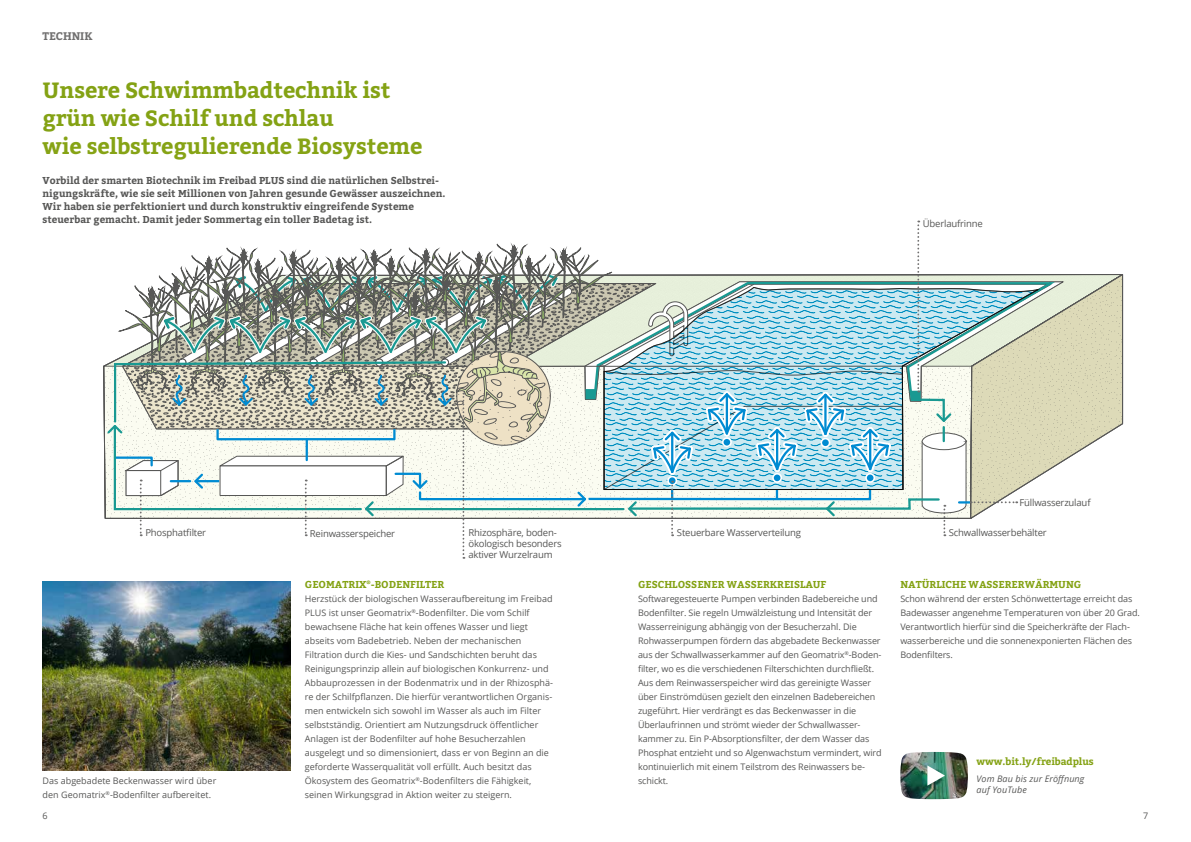
<style>
.page{position:relative;width:1191px;height:842px;background:#fff}
.page>*{position:absolute;margin:0;border:0;box-sizing:border-box;transform-origin:0 0}
.t1{font:700 22px/28px "Bitter";letter-spacing:-.005em;color:#84a214}
.t2{font:700 22px "Bitter";letter-spacing:-.005em;color:#86a315}
.t3{font:700 11px "Bitter";letter-spacing:-.005em;color:#706f6f}
.t4{font:700 10px/13px "Bitter";color:#575756}
.t5{font:700 10px "Bitter";color:#84a214}
.t6{font:9.5px/11px "Open Sans";letter-spacing:-.02em;color:#575756}
.t7{font:9px/14px "Open Sans";letter-spacing:-.01em;color:#575756}
.t8{font:italic 9px/11px "Open Sans";letter-spacing:.01em;color:#575756}
</style>
<div class="page">
<img style="left:900px;top:752px;width:68px;height:47px">
<svg style="left:105px;top:221px;width:1018px;height:338px"></svg>
<img style="left:43px;top:582px;width:248px;height:188px">
<p class="t3" style="left:43px;top:30px;width:51px">TECHNIK</p>
<h1 class="t1" style="left:43px;top:77px;width:349px">Unsere Schwimmbadtechnik ist grün wie Schilf und schlau</h1>
<h1 class="t2" style="left:43px;top:133px;width:381px">wie selbstregulierende Biosysteme</h1>
<p class="t4" style="left:43px;top:174px;width:404px">Vorbild der smarten Biotechnik im Freibad PLUS sind die natürlichen Selbstrei&shy;nigungskräfte, wie sie seit Millionen von Jahren gesunde Gewässer auszeichnen.<br>Wir haben sie perfektioniert und durch konstruktiv eingreifende Systeme steuerbar gemacht. Damit jeder Sommertag ein toller Badetag ist.</p>
<p class="t6" style="left:923px;top:218px;width:61px">Überlaufrinne</p>
<p class="t6" style="left:1019px;top:497px;width:73px">Füllwasserzulauf</p>
<p class="t6" style="left:145px;top:527px;width:62px">Phosphatfilter</p>
<p class="t6" style="left:948px;top:527px;width:99px">Schwallwasserbehälter</p>
<p class="t6" style="left:468px;top:527px;width:90px">Rhizosphäre, boden-</p>
<p class="t6" style="left:677px;top:527px;width:126px">Steuerbare Wasserverteilung</p>
<p class="t6" style="left:468px;top:538px;width:95px">ökologisch besonders aktiver Wurzelraum</p>
<p class="t6" style="left:310px;top:527px;width:87px">Reinwasserspeicher</p>
<p class="t7" style="left:43px;top:774px;width:175px">Das abgebadete Beckenwasser wird über den Geomatrix<sup>®</sup>-Bodenfilter aufbereitet.</p>
<p class="t5" style="left:305px;top:579px;width:141px">GEOMATRIX<sup>®</sup>-BODENFILTER</p>
<p class="t7" style="left:305px;top:592px;width:250px">Herzstück der biologischen Wasseraufbereitung im Freibad PLUS ist unser Geomatrix<sup>®</sup>-Bodenfilter. Die vom Schilf bewachsene Fläche hat kein offenes Wasser und liegt abseits vom Badebetrieb. Neben der mechanischen Filtration durch die Kies- und Sandschichten beruht das Reinigungsprinzip allein auf biologischen Konkurrenz- und Abbauprozessen in der Bodenmatrix und in der Rhizosphä&shy;re der Schilfpflanzen. Die hierfür verantwortlichen Organis&shy;men entwickeln sich sowohl im Wasser als auch im Filter selbstständig. Orientiert am Nutzungsdruck öffentlicher Anlagen ist der Bodenfilter auf hohe Besucherzahlen ausgelegt und so dimensioniert, dass er von Beginn an die geforderte Wasserqualität voll erfüllt. Auch besitzt das Ökosystem des Geomatrix<sup>®</sup>-Bodenfilters die Fähigkeit, seinen Wirkungsgrad in Aktion weiter zu steigern.</p>
<p class="t5" style="left:638px;top:579px;width:190px">GESCHLOSSENER WASSERKREISLAUF</p>
<p class="t7" style="left:638px;top:592px;width:245px">Softwaregesteuerte Pumpen verbinden Badebereiche und Bodenfilter. Sie regeln Umwälzleistung und Intensität der Wasserreinigung abhängig von der Besucherzahl. Die Rohwasserpumpen fördern das abgebadete Beckenwasser aus der Schwallwasserkammer auf den Geomatrix<sup>®</sup>-Boden&shy;filter, wo es die verschiedenen Filterschichten durchfließt.<br>Aus dem Reinwasserspeicher wird das gereinigte Wasser über Einströmdüsen gezielt den einzelnen Badebereichen zugeführt. Hier verdrängt es das Beckenwasser in die Überlaufrinnen und strömt wieder der Schwallwasser&shy;kammer zu. Ein P-Absorptionsfilter, der dem Wasser das Phosphat entzieht und so Algenwachstum vermindert, wird kontinuierlich mit einem Teilstrom des Reinwassers be&shy;schickt.</p>
<p class="t5" style="left:900px;top:579px;width:183px">NATÜRLICHE WASSERERWÄRMUNG</p>
<p class="t7" style="left:900px;top:592px;width:241px">Schon während der ersten Schönwettertage erreicht das Badewasser angenehme Temperaturen von über 20 Grad.<br>Verantwortlich hierfür sind die Speicherkräfte der Flach&shy;wasserbereiche und die sonnenexponierten Flächen des Bodenfilters.</p>
<p class="t5" style="left:976px;top:755px;width:119px">www.bit.ly/freibadplus</p>
<p class="t8" style="left:976px;top:772px;width:109px">Vom Bau bis zur Eröffnung auf YouTube</p>
<p class="t7" style="left:43px;top:809px;width:7px">6</p>
<p class="t7" style="left:1143px;top:809px;width:7px">7</p>
</div>
